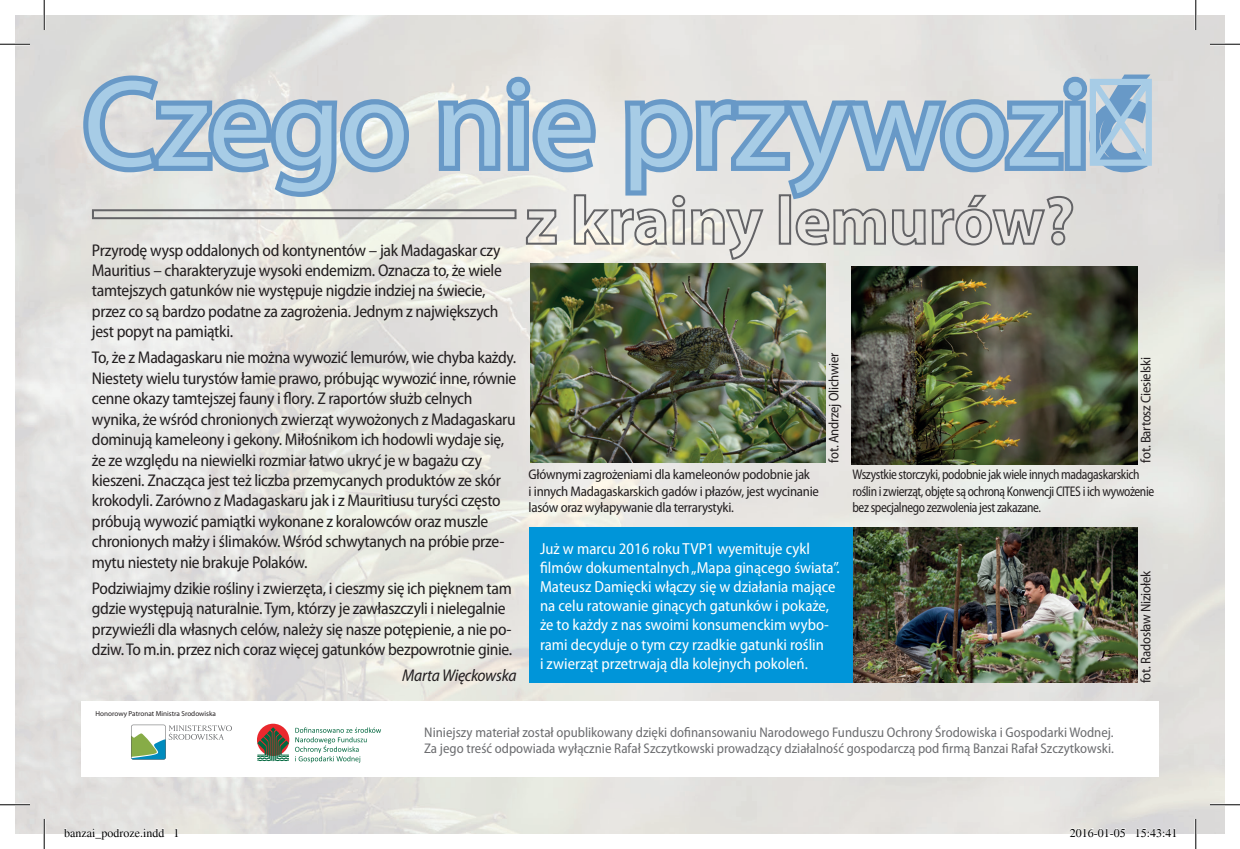
<style>
.page{position:relative;width:1240px;height:849px;background:#fff}
.page>*{position:absolute;margin:0;border:0;box-sizing:border-box;transform-origin:0 0}
.t1{font:124.2px "Myriad Pro";color:#a7cce6}
.t2{font:semi-condensed 17px/20.4px "Myriad Pro";letter-spacing:-.02em;color:#231f20}
.t3{font:italic semi-condensed 17px "Myriad Pro";letter-spacing:-.02em;color:#231f20}
.t4{font:semi-condensed 16px/19.2px "Myriad Pro";color:#fff}
.t5{font:semi-condensed 14px/16.8px "Myriad Pro";color:#6c6d70}
.t6{font:semi-condensed 14px/16.8px "Myriad Pro";letter-spacing:-.02em;color:#231f20}
.t7{font:semi-condensed 14px/16.8px "Myriad Pro";letter-spacing:-.02em;color:#231f20;scale:.9 1}
.t8{font:12px "Times";color:#000}
.t9{font:7.2px "Myriad Pro";color:#231f20}
</style>
<div class="page">
<img style="left:16px;top:16px;width:638px;height:816px">
<img style="left:654px;top:16px;width:569px;height:748px">
<div style="left:81px;top:701px;width:1077px;height:75px;background:#fff"></div>
<img style="left:530px;top:264px;width:295px;height:198px">
<img style="left:853px;top:527px;width:284px;height:155px">
<img style="left:851px;top:266px;width:286px;height:198px">
<svg style="left:131px;top:724px;width:101px;height:35px"></svg>
<svg style="left:257px;top:723px;width:32px;height:32px"></svg>
<svg style="left:257px;top:726px;width:32px;height:34px"></svg>
<svg style="left:295px;top:727px;width:86px;height:35px"></svg>
<svg style="left:78px;top:70px;width:336px;height:132px;background:#b2c4d5"></svg>
<div style="left:528px;top:527px;width:324px;height:155px;background:#0095d9"></div>
<svg style="left:432px;top:65px;width:729px;height:196px;background:#c1ccd5"></svg>
<div style="left:92px;top:209px;width:424px;height:10px;border:2px solid #636366"></div>
<hr style="left:0;top:43px;width:30px;height:2px;background:#fff">
<hr style="left:1209px;top:43px;width:30px;height:2px;background:#fff">
<hr style="left:0;top:803px;width:30px;height:2px;background:#fff">
<hr style="left:43px;top:0;width:2px;height:30px;background:#fff">
<hr style="left:43px;top:818px;width:2px;height:30px;background:#fff">
<hr style="left:1194px;top:0;width:2px;height:30px;background:#fff">
<hr style="left:0;top:44px;width:30px;height:1px;background:#000">
<hr style="left:1209px;top:44px;width:30px;height:1px;background:#000">
<hr style="left:0;top:804px;width:30px;height:1px;background:#000">
<hr style="left:1209px;top:804px;width:30px;height:1px;background:#000">
<hr style="left:44px;top:0;width:1px;height:30px;background:#000">
<hr style="left:44px;top:818px;width:1px;height:30px;background:#000">
<hr style="left:1195px;top:0;width:1px;height:30px;background:#000">
<hr style="left:1195px;top:818px;width:1px;height:30px;background:#000">
<svg style="left:63px;top:827px;width:102px;height:7px"></svg>
<svg style="left:174px;top:827px;width:5px;height:7px"></svg>
<svg style="left:1068px;top:826px;width:57px;height:8px"></svg>
<svg style="left:1134px;top:826px;width:42px;height:8px"></svg>
<h1 class="t1" style="left:84px;top:47px;width:1062px">Czego nie przywozić</h1>
<p class="t2" style="left:92px;top:240px;width:411px">Przyrodę wysp oddalonych od kontynentów – jak Madagaskar czy Mauritius – charakteryzuje wysoki endemizm. Oznacza to, że wiele tamtejszych gatunków nie występuje nigdzie indziej na świecie, przez co są bardzo podatne za zagrożenia. Jednym z największych jest popyt na pamiątki.</p>
<p class="t2" style="left:92px;top:347px;width:426px">To, że z Madagaskaru nie można wywozić lemurów, wie chyba każdy.<br>Niestety wielu turystów łamie prawo, próbując wywozić inne, równie cenne okazy tamtejszej fauny i flory. Z raportów służb celnych wynika, że wśród chronionych zwierząt wywożonych z Madagaskaru dominują kameleony i gekony. Miłośnikom ich hodowli wydaje się, że ze względu na niewielki rozmiar łatwo ukryć je w bagażu czy kieszeni. Znacząca jest też liczba przemycanych produktów ze skór krokodyli. Zarówno z Madagaskaru jak i z Mauritiusu turyści często próbują wywozić pamiątki wykonane z koralowców oraz muszle chronionych małży i ślimaków. Wśród schwytanych na próbie prze&shy;mytu niestety nie brakuje Polaków.</p>
<p class="t2" style="left:92px;top:578px;width:421px">Podziwiajmy dzikie rośliny i zwierzęta, i cieszmy się ich pięknem tam gdzie występują naturalnie. Tym, którzy je zawłaszczyli i nielegalnie przywieźli dla własnych celów, należy się nasze potępienie, a nie po&shy;dziw. To m.in. przez nich coraz więcej gatunków bezpowrotnie ginie.</p>
<p class="t3" style="left:402px;top:666px;width:116px">Marta Więckowska</p>
<p class="t9" style="left:95px;top:708px;width:122px">Honorowy Patronat Ministra Srodowiska</p>
<p class="t6" style="left:825px;top:462px;width:111px;rotate:-90deg">fot. Andrzej Olichwier</p>
<p class="t6" style="left:1137px;top:462px;width:107px;rotate:-90deg">fot. Bartosz Ciesielski</p>
<p class="t6" style="left:528px;top:466px;width:292px">Głównymi zagrożeniami dla kameleonów podobnie jak<br>i innych Madagaskarskich gadów i płazów, jest wycinanie lasów oraz wyłapywanie dla terrarystyki.</p>
<p class="t7" style="left:852px;top:466px;width:337px">Wszystkie storczyki, podobnie jak wiele innych madagaskarskich roślin i zwierząt, objęte są ochroną Konwencji CITES i ich wywożenie bez specjalnego zezwolenia jest zakazane.</p>
<p class="t4" style="left:540px;top:538px;width:301px">Już w marcu 2016 roku TVP1 wyemituje cykl filmów dokumentalnych „Mapa ginącego świata”.<br>Mateusz Damięcki włączy się w działania mające na celu ratowanie ginących gatunków i pokaże, że to każdy z nas swoimi konsumenckim wybo&shy;rami decyduje o tym czy rzadkie gatunki roślin<br>i zwierząt przetrwają dla kolejnych pokoleń.</p>
<p class="t6" style="left:1137px;top:682px;width:113px;rotate:-90deg">fot. Radosław Niziołek</p>
<p class="t5" style="left:424px;top:723px;width:691px">Niniejszy materiał został opublikowany dzięki dofinansowaniu Narodowego Funduszu Ochrony Środowiska i Gospodarki Wodnej.<br>Za jego treść odpowiada wyłącznie Rafał Szczytkowski prowadzący działalność gospodarczą pod firmą Banzai Rafał Szczytkowski.</p>
<p class="t8" style="left:64px;top:825px;width:117px">banzai_podroze.indd 1</p>
<p class="t8" style="left:1069px;top:825px;width:109px">2016-01-05 15:43:41</p>
</div>
